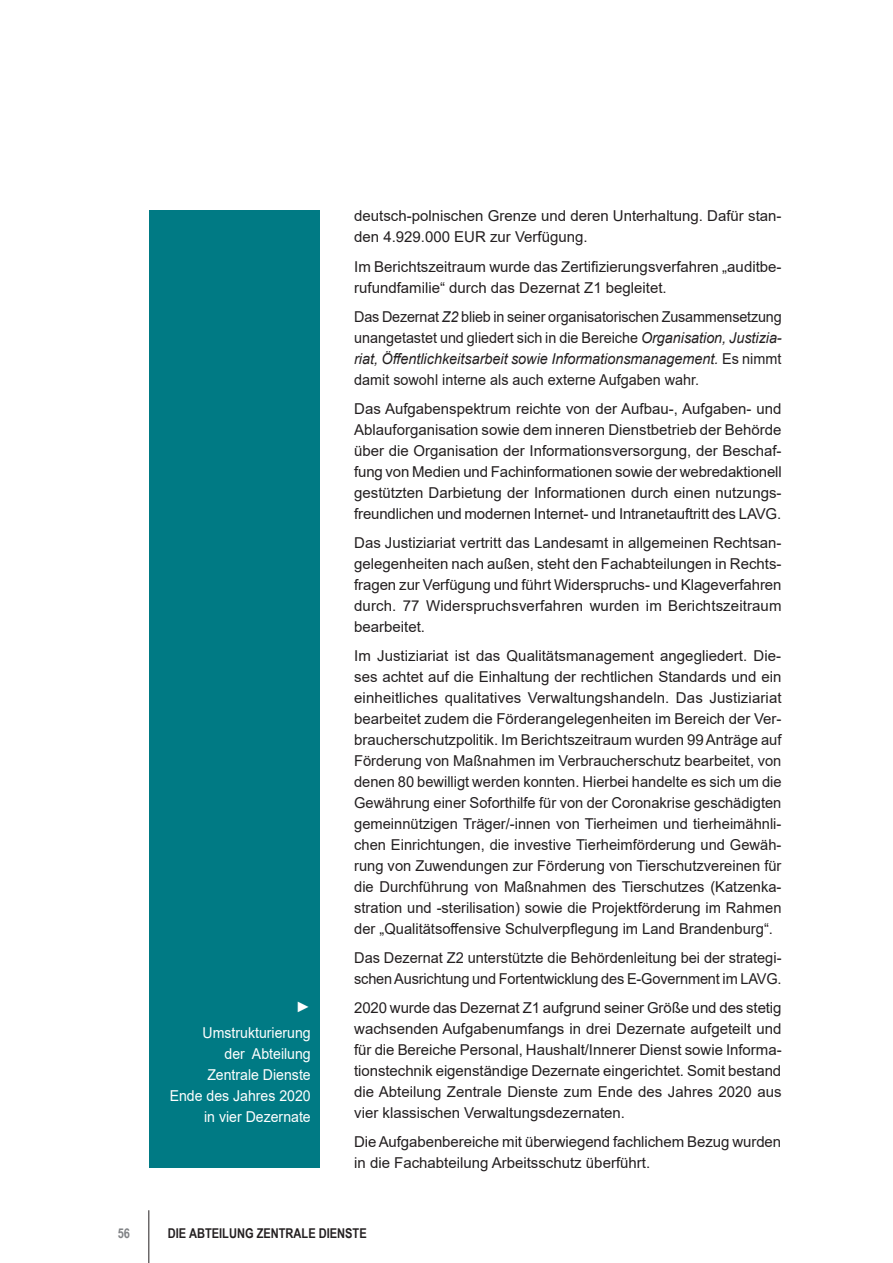
<style>
.page{position:relative;width:893px;height:1263px;background:#fff}
.page>*{position:absolute;margin:0;border:0;box-sizing:border-box;transform-origin:0 0}
.t1{font:15px/21px "Arial";color:#231f20}
.t2{font:15px/21px "Arial";color:#231f20;text-align:justify;scale:.96 1}
.t3{font:15px/21px "Arial";color:#fff;text-align:right;scale:.94 1}
.t4{font:italic 15px "Arial";color:#fff}
.t5{font:700 13.5px "Arial Narrow";color:#231f20}
.t6{font:700 13.5px "Arial Narrow";color:#808285}
.s1{font-style:italic}
</style>
<div class="page">
<hr style="left:148px;top:1210px;width:1px;height:53px;background:#231f20">
<div style="left:149px;top:210px;width:170px;height:958px;background:#007a84"></div>
<p class="t6" style="left:118px;top:1223px;width:14px">56</p>
<p class="t4" style="left:296px;top:997px;width:16px">►</p>
<p class="t3" style="left:170px;top:1022px;width:152px">Umstrukturierung<br>der Abteilung<br>Zentrale Dienste<br>Ende des Jahres 2020 in vier Dezernate</p>
<p class="t1" style="left:354px;top:206px;width:429px">deutsch-polnischen Grenze und deren Unterhaltung. Dafür stan&shy;den 4.929.000 EUR zur Verfügung.</p>
<p class="t1" style="left:354px;top:256px;width:429px">Im Berichtszeitraum wurde das Zertifizierungsverfahren „auditbe&shy;rufundfamilie“ durch das Dezernat Z1 begleitet.</p>
<p class="t2" style="left:354px;top:306px;width:447px">Das Dezernat <span class="s1">Z2</span> blieb in seiner organisatorischen Zusammensetzung unangetastet und gliedert sich in die Bereiche <span class="s1">Organisation, Justizia&shy;riat, Öffentlichkeitsarbeit sowie Informationsmanagement.</span> Es nimmt damit sowohl interne als auch externe Aufgaben wahr.</p>
<p class="t1" style="left:354px;top:398px;width:429px;text-align:justify">Das Aufgabenspektrum reichte von der Aufbau-, Aufgaben- und Ablauforganisation sowie dem inneren Dienstbetrieb der Behörde über die Organisation der Informationsversorgung, der Beschaf&shy;fung von Medien und Fachinformationen sowie der webredaktionell gestützten Darbietung der Informationen durch einen nutzungs&shy;freundlichen und modernen Internet- und Intranetauftritt des LAVG.</p>
<p class="t1" style="left:354px;top:532px;width:429px;text-align:justify">Das Justiziariat vertritt das Landesamt in allgemeinen Rechtsan&shy;gelegenheiten nach außen, steht den Fachabteilungen in Rechts&shy;fragen zur Verfügung und führt Widerspruchs- und Klageverfahren durch. 77 Widerspruchsverfahren wurden im Berichtszeitraum bearbeitet.</p>
<p class="t1" style="left:354px;top:645px;width:429px;text-align:justify">Im Justiziariat ist das Qualitätsmanagement angegliedert. Die&shy;ses achtet auf die Einhaltung der rechtlichen Standards und ein einheitliches qualitatives Verwaltungshandeln. Das Justiziariat bearbeitet zudem die Förderangelegenheiten im Bereich der Ver&shy;braucherschutzpolitik. Im Berichtszeitraum wurden 99 Anträge auf Förderung von Maßnahmen im Verbraucherschutz bearbeitet, von denen 80 bewilligt werden konnten. Hierbei handelte es sich um die Gewährung einer Soforthilfe für von der Coronakrise geschädigten gemeinnützigen Träger/-innen von Tierheimen und tierheimähnli&shy;chen Einrichtungen, die investive Tierheimförderung und Gewäh&shy;rung von Zuwendungen zur Förderung von Tierschutzvereinen für die Durchführung von Maßnahmen des Tierschutzes (Katzenka&shy;stration und -sterilisation) sowie die Projektförderung im Rahmen der „Qualitätsoffensive Schulverpflegung im Land Brandenburg“.</p>
<p class="t1" style="left:354px;top:947px;width:429px">Das Dezernat Z2 unterstützte die Behördenleitung bei der strategi&shy;schen Ausrichtung und Fortentwicklung des E-Government im LAVG.</p>
<p class="t1" style="left:354px;top:997px;width:429px;text-align:justify">2020 wurde das Dezernat Z1 aufgrund seiner Größe und des stetig wachsenden Aufgabenumfangs in drei Dezernate aufgeteilt und für die Bereiche Personal, Haushalt/Innerer Dienst sowie Informa&shy;tionstechnik eigenständige Dezernate eingerichtet. Somit bestand die Abteilung Zentrale Dienste zum Ende des Jahres 2020 aus vier klassischen Verwaltungsdezernaten.</p>
<p class="t1" style="left:354px;top:1131px;width:429px">Die Aufgabenbereiche mit überwiegend fachlichem Bezug wurden in die Fachabteilung Arbeitsschutz überführt.</p>
<p class="t5" style="left:168px;top:1223px;width:200px">DIE ABTEILUNG ZENTRALE DIENSTE</p>
</div>
